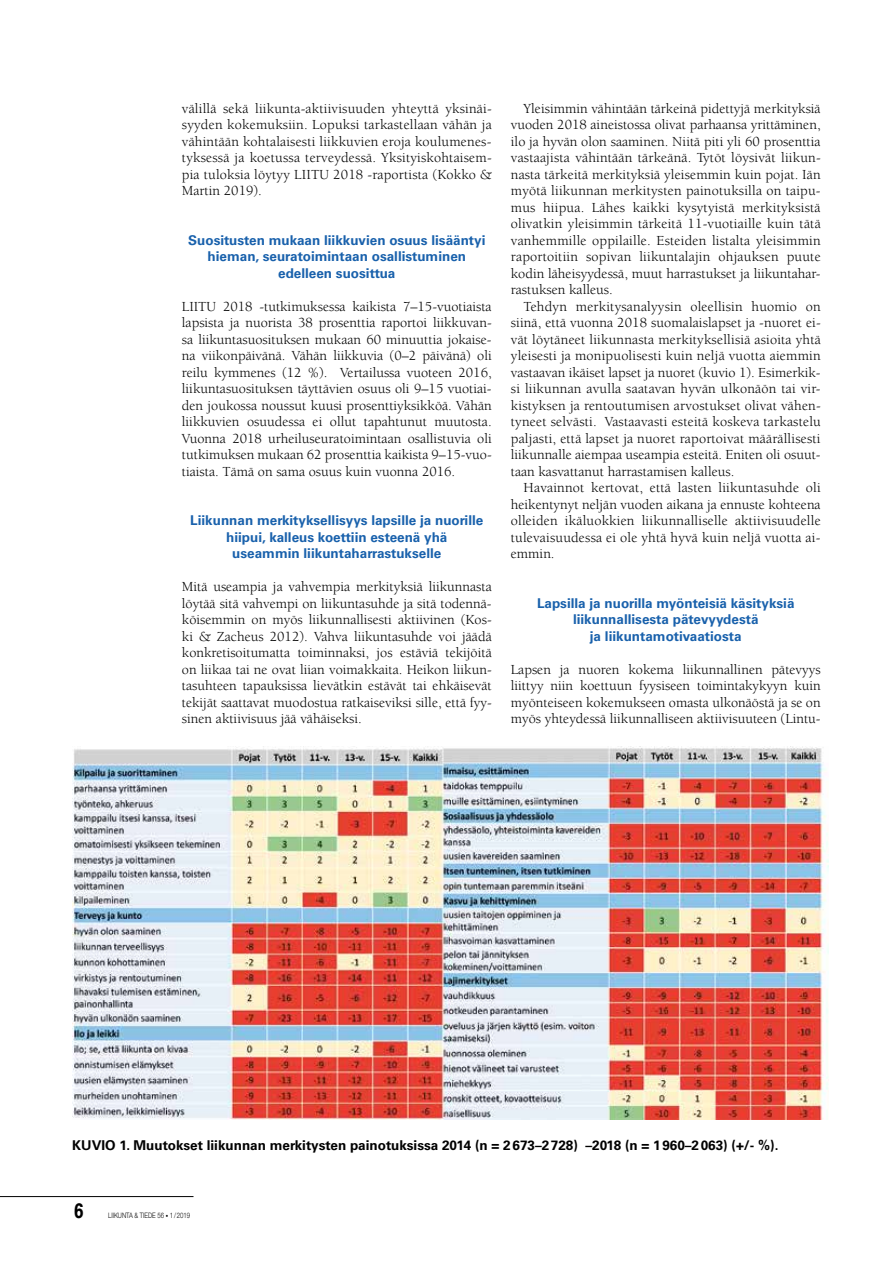
<style>
.page{position:relative;width:893px;height:1263px;background:#fff}
.page>*{position:absolute;margin:0;border:0;box-sizing:border-box;transform-origin:0 0}
.t1{font:700 21px "Univers";color:#000;scale:.8 1}
.t2{font:14.25px/16.5px "Berkeley Std";color:#000;text-align:justify}
.t3{font:700 13.5px/16.5px "Univers";color:#1961ac;text-align:center}
.t4{font:700 13.5px "Univers";color:#000}
.t5{font:300 7.5px "Helvetica Neue";color:#000;scale:.8 1}
.s1{font-size:6px}
</style>
<div class="page">
<img style="left:72px;top:746px;width:756px;height:373px">
<hr style="left:0;top:1196px;width:193px;height:1px;background:#000">
<p class="t2" style="left:182px;top:100px;width:311px">välillä sekä liikunta-aktiivisuuden yhteyttä yksinäi&shy;syyden kokemuksiin. Lopuksi tarkastellaan vähän ja vähintään kohtalaisesti liikkuvien eroja koulumenes&shy;tyksessä ja koetussa terveydessä. Yksityiskohtaisem&shy;pia tuloksia löytyy LIITU 2018 -raportista (Kokko &amp; Martin 2019).</p>
<p class="t3" style="left:188px;top:232px;width:299px">Suositusten mukaan liikkuvien osuus lisääntyi hieman, seuratoimintaan osallistuminen edelleen suosittua</p>
<p class="t2" style="left:182px;top:298px;width:311px">LIITU 2018 -tutkimuksessa kaikista 7–15-vuotiaista lapsista ja nuorista 38 prosenttia raportoi liikkuvan&shy;sa liikuntasuosituksen mukaan 60 minuuttia jokaise&shy;na viikonpäivänä. Vähän liikkuvia (0–2 päivänä) oli reilu kymmenes (12 %). Vertailussa vuoteen 2016, liikuntasuosituksen täyttävien osuus oli 9–15 vuotiai&shy;den joukossa noussut kuusi prosenttiyksikköä. Vähän liikkuvien osuudessa ei ollut tapahtunut muutosta.<br>Vuonna 2018 urheiluseuratoimintaan osallistuvia oli tutkimuksen mukaan 62 prosenttia kaikista 9–15-vuo&shy;tiaista. Tämä on sama osuus kuin vuonna 2016.</p>
<p class="t3" style="left:190px;top:512px;width:295px">Liikunnan merkityksellisyys lapsille ja nuorille hiipui, kalleus koettiin esteenä yhä<br>useammin liikuntaharrastukselle</p>
<p class="t2" style="left:182px;top:579px;width:311px">Mitä useampia ja vahvempia merkityksiä liikunnasta löytää sitä vahvempi on liikuntasuhde ja sitä todennä&shy;köisemmin on myös liikunnallisesti aktiivinen (Kos&shy;ki &amp; Zacheus 2012). Vahva liikuntasuhde voi jäädä konkretisoitumatta toiminnaksi, jos estäviä tekijöitä on liikaa tai ne ovat liian voimakkaita. Heikon liikun&shy;tasuhteen tapauksissa lievätkin estävät tai ehkäisevät tekijät saattavat muodostua ratkaiseviksi sille, että fyy&shy;sinen aktiivisuus jää vähäiseksi.</p>
<p class="t2" style="left:511px;top:100px;width:311px;text-indent:13px">Yleisimmin vähintään tärkeinä pidettyjä merkityksiä vuoden 2018 aineistossa olivat parhaansa yrittäminen, ilo ja hyvän olon saaminen. Niitä piti yli 60 prosenttia vastaajista vähintään tärkeänä. Tytöt löysivät liikun&shy;nasta tärkeitä merkityksiä yleisemmin kuin pojat. Iän myötä liikunnan merkitysten painotuksilla on taipu&shy;mus hiipua. Lähes kaikki kysytyistä merkityksistä olivatkin yleisimmin tärkeitä 11-vuotiaille kuin tätä vanhemmille oppilaille. Esteiden listalta yleisimmin raportoitiin sopivan liikuntalajin ohjauksen puute kodin läheisyydessä, muut harrastukset ja liikuntahar&shy;rastuksen kalleus.</p>
<p class="t2" style="left:511px;top:298px;width:311px;text-indent:13px">Tehdyn merkitysanalyysin oleellisin huomio on siinä, että vuonna 2018 suomalaislapset ja -nuoret ei&shy;vät löytäneet liikunnasta merkityksellisiä asioita yhtä yleisesti ja monipuolisesti kuin neljä vuotta aiemmin vastaavan ikäiset lapset ja nuoret (kuvio 1). Esimerkik&shy;si liikunnan avulla saatavan hyvän ulkonäön tai vir&shy;kistyksen ja rentoutumisen arvostukset olivat vähen&shy;tyneet selvästi. Vastaavasti esteitä koskeva tarkastelu paljasti, että lapset ja nuoret raportoivat määrällisesti liikunnalle aiempaa useampia esteitä. Eniten oli osuut&shy;taan kasvattanut harrastamisen kalleus.</p>
<p class="t2" style="left:511px;top:480px;width:311px;text-indent:13px">Havainnot kertovat, että lasten liikuntasuhde oli heikentynyt neljän vuoden aikana ja ennuste kohteena olleiden ikäluokkien liikunnalliselle aktiivisuudelle tulevaisuudessa ei ole yhtä hyvä kuin neljä vuotta ai&shy;emmin.</p>
<p class="t3" style="left:537px;top:595px;width:259px">Lapsilla ja nuorilla myönteisiä käsityksiä liikunnallisesta pätevyydestä<br>ja liikuntamotivaatiosta</p>
<p class="t2" style="left:511px;top:661px;width:311px">Lapsen ja nuoren kokema liikunnallinen pätevyys liittyy niin koettuun fyysiseen toimintakykyyn kuin myönteiseen kokemukseen omasta ulkonäöstä ja se on myös yhteydessä liikunnalliseen aktiivisuuteen (Lintu-</p>
<p class="t4" style="left:72px;top:1137px;width:708px">KUVIO 1. Muutokset liikunnan merkitysten painotuksissa 2014 (n = 2673–2728) –2018 (n = 1960–2063) (+/- %).</p>
<h1 class="t1" style="left:74px;top:1199px;width:13px">6</h1>
<p class="t5" style="left:108px;top:1211px;width:104px">LIIKUNTA &amp; TIEDE 56 <span class="s1">•</span> 1/2019</p>
</div>
